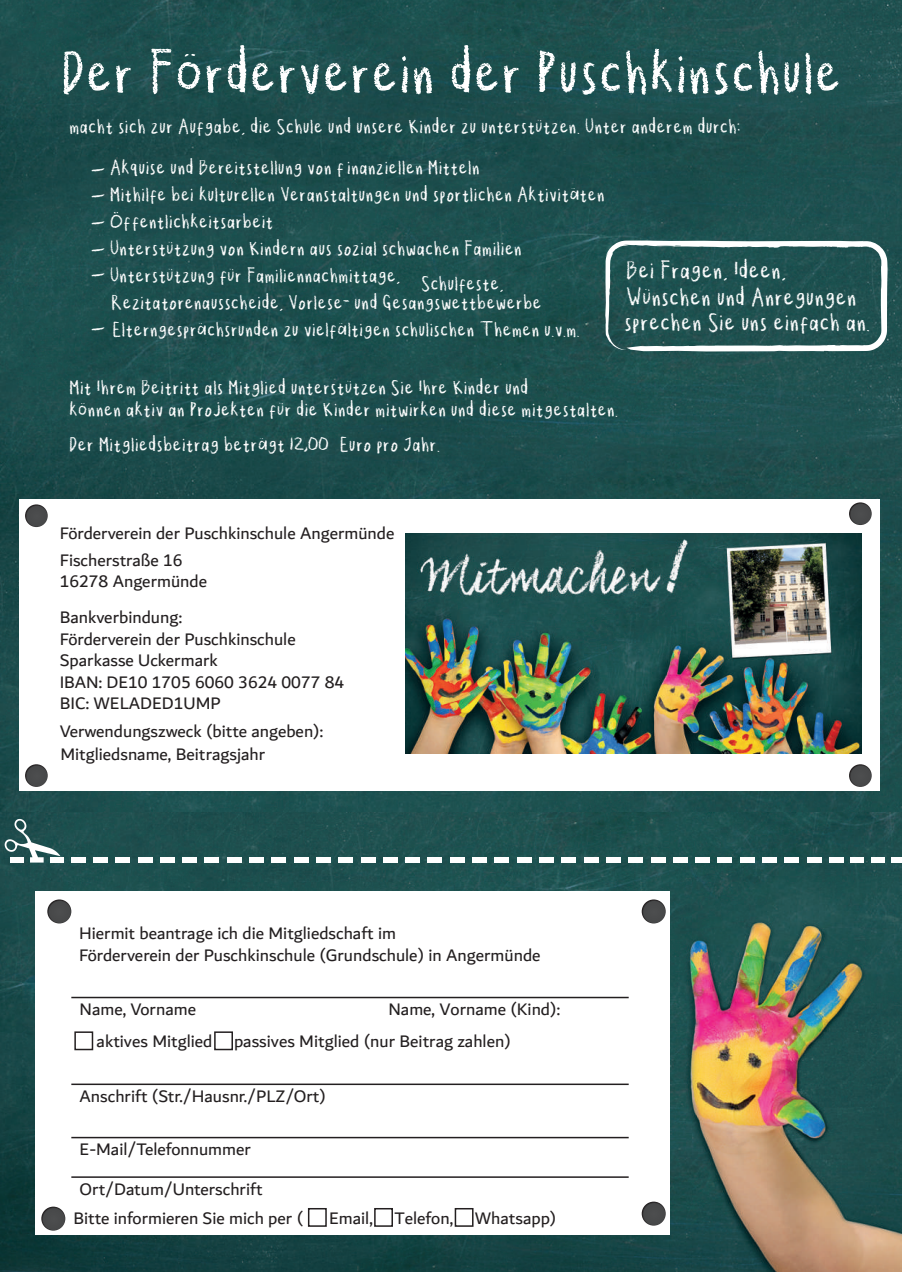
<style>
.page{position:relative;width:902px;height:1272px;background:#fff}
.page>*{position:absolute;margin:0;border:0;box-sizing:border-box;transform-origin:0 0}
.t1{font:55.8px "Chalkiez";color:#fff}
.t2{font:22.8px/27.5px "Chalkiez";color:#fff}
.t3{font:18.75px/26.8px "Chalkiez";color:#fff}
.t4{font:18px/21.6px "Dubai";color:#231f20}
.t5{font:18px "DJBCHALKITUP";letter-spacing:1.23em;color:#fff}
.s1{font-family:"DJBCHALKITUP"}
</style>
<div class="page">
<img style="left:0;top:375px;width:901px;height:896px">
<div style="left:35px;top:891px;width:635px;height:344px;background:#fff"></div>
<svg style="left:47px;top:899px;width:24px;height:24px"></svg>
<svg style="left:641px;top:899px;width:24px;height:24px"></svg>
<svg style="left:641px;top:1201px;width:24px;height:24px"></svg>
<svg style="left:41px;top:1206px;width:24px;height:24px"></svg>
<hr style="left:71px;top:996px;width:557px;height:2px;background:#231f20">
<hr style="left:71px;top:1083px;width:557px;height:2px;background:#231f20">
<hr style="left:71px;top:1136px;width:557px;height:2px;background:#231f20">
<hr style="left:71px;top:1176px;width:557px;height:1px;background:#231f20">
<div style="left:71px;top:857px;width:15px;height:5px;background:#fff"></div>
<div style="left:93px;top:857px;width:15px;height:5px;background:#fff"></div>
<div style="left:115px;top:857px;width:15px;height:5px;background:#fff"></div>
<div style="left:137px;top:857px;width:15px;height:5px;background:#fff"></div>
<div style="left:160px;top:857px;width:15px;height:5px;background:#fff"></div>
<div style="left:182px;top:857px;width:15px;height:5px;background:#fff"></div>
<div style="left:204px;top:857px;width:15px;height:5px;background:#fff"></div>
<div style="left:227px;top:857px;width:15px;height:5px;background:#fff"></div>
<div style="left:249px;top:857px;width:15px;height:5px;background:#fff"></div>
<div style="left:271px;top:857px;width:15px;height:5px;background:#fff"></div>
<div style="left:293px;top:857px;width:15px;height:5px;background:#fff"></div>
<div style="left:316px;top:857px;width:15px;height:5px;background:#fff"></div>
<div style="left:338px;top:857px;width:15px;height:5px;background:#fff"></div>
<div style="left:360px;top:857px;width:15px;height:5px;background:#fff"></div>
<div style="left:383px;top:857px;width:15px;height:5px;background:#fff"></div>
<div style="left:405px;top:857px;width:15px;height:5px;background:#fff"></div>
<div style="left:427px;top:857px;width:15px;height:5px;background:#fff"></div>
<div style="left:450px;top:857px;width:14px;height:5px;background:#fff"></div>
<div style="left:472px;top:857px;width:15px;height:5px;background:#fff"></div>
<div style="left:494px;top:857px;width:15px;height:5px;background:#fff"></div>
<div style="left:516px;top:857px;width:15px;height:5px;background:#fff"></div>
<div style="left:539px;top:857px;width:15px;height:5px;background:#fff"></div>
<div style="left:561px;top:857px;width:15px;height:5px;background:#fff"></div>
<div style="left:583px;top:857px;width:15px;height:5px;background:#fff"></div>
<div style="left:606px;top:857px;width:15px;height:5px;background:#fff"></div>
<div style="left:628px;top:857px;width:15px;height:5px;background:#fff"></div>
<div style="left:650px;top:857px;width:15px;height:5px;background:#fff"></div>
<div style="left:672px;top:857px;width:15px;height:5px;background:#fff"></div>
<div style="left:695px;top:857px;width:15px;height:5px;background:#fff"></div>
<div style="left:717px;top:857px;width:15px;height:5px;background:#fff"></div>
<div style="left:739px;top:857px;width:15px;height:5px;background:#fff"></div>
<div style="left:762px;top:857px;width:15px;height:5px;background:#fff"></div>
<div style="left:784px;top:857px;width:15px;height:5px;background:#fff"></div>
<div style="left:806px;top:857px;width:15px;height:5px;background:#fff"></div>
<div style="left:828px;top:857px;width:15px;height:5px;background:#fff"></div>
<div style="left:50px;top:857px;width:14px;height:5px;background:#fff"></div>
<svg style="left:5px;top:818px;width:55px;height:44px"></svg>
<div style="left:850px;top:857px;width:13px;height:5px;background:#fff"></div>
<div style="left:870px;top:857px;width:14px;height:5px;background:#fff"></div>
<div style="left:890px;top:857px;width:11px;height:5px;background:#fff"></div>
<img style="left:1px;top:0;width:900px;height:811px">
<div style="left:19px;top:498px;width:860px;height:292px;background:#fff"></div>
<svg style="left:25px;top:504px;width:23px;height:23px"></svg>
<svg style="left:849px;top:502px;width:22px;height:23px"></svg>
<svg style="left:849px;top:764px;width:22px;height:23px"></svg>
<svg style="left:25px;top:764px;width:23px;height:23px"></svg>
<img style="left:405px;top:533px;width:456px;height:220px">
<div style="left:74px;top:1031px;width:19px;height:19px;border:2px solid #231f20"></div>
<div style="left:214px;top:1031px;width:19px;height:19px;border:2px solid #231f20"></div>
<div style="left:308px;top:1207px;width:19px;height:19px;border:2px solid #231f20"></div>
<div style="left:374px;top:1207px;width:19px;height:19px;border:2px solid #231f20"></div>
<div style="left:454px;top:1207px;width:19px;height:19px;border:2px solid #231f20"></div>
<svg style="left:605px;top:240px;width:282px;height:111px;background:#3a6665"></svg>
<h1 class="t1" style="left:61px;top:45px;width:782px">Der Förderverein der Puschkinschule</h1>
<p class="t3" style="left:69px;top:113px;width:673px">macht sich zur Aufgabe, die Schule und unsere Kinder zu unterstützen. Unter anderem durch:</p>
<p class="t3" style="left:110px;top:154px;width:496px">Akquise und Bereitstellung von f inanziellen Mitteln<br>Mithilfe bei kulturellen Veranstaltungen und sportlichen Aktivitäten Öffentlichkeitsarbeit<br>Unterstützung von Kindern aus sozial schwachen Familien Unterstützung für Familiennachmittage, Schulfeste, Rezitatorenausscheide, Vorlese<span class="s1">-</span> und Gesangswettbewerbe Elterngesprächsrunden zu vielfältigen schulischen Themen u.v.m.</p>
<p class="t3" style="left:69px;top:375px;width:550px;line-height:22.6px">Mit Ihrem Beitritt als Mitglied unterstützen Sie Ihre Kinder und<br>können aktiv an Projekten für die Kinder mitwirken und diese mitgestalten.</p>
<p class="t3" style="left:69px;top:431px;width:372px">Der Mitgliedsbeitrag beträgt <span class="s1">12,00</span> Euro pro Jahr.</p>
<p class="t5" style="left:109px;top:168px;width:112px;rotate:90deg">lllll</p>
<p class="t2" style="left:626px;top:256px;width:232px">Bei Fragen, Ideen,<br>Wünschen und Anregungen</p>
<p class="t2" style="left:624px;top:308px;width:248px">sprechen Sie uns einfach an.</p>
<p class="t5" style="left:109px;top:327px;width:6px;rotate:90deg">l</p>
<p class="t4" style="left:60px;top:520px;width:336px;line-height:26.1px">Förderverein der Puschkinschule Angermünde<br>Fischerstraße 16</p>
<p class="t4" style="left:60px;top:563px;width:149px;line-height:35.8px">16278 Angermünde<br>Bankverbindung:</p>
<p class="t4" style="left:60px;top:627px;width:286px">Förderverein der Puschkinschule<br>Sparkasse Uckermark<br>IBAN: DE10 1705 6060 3624 0077 84<br>BIC: WELADED1UMP</p>
<p class="t4" style="left:60px;top:718px;width:265px;line-height:23.2px">Verwendungszweck (bitte angeben):<br>Mitgliedsname, Beitragsjahr</p>
<p class="t4" style="left:94px;top:679px;width:162px">BIC: WELADED1UMP</p>
<p class="t4" style="left:94px;top:730px;width:206px">Mitgliedsname, Beitragsjahr</p>
<p class="t4" style="left:79px;top:922px;width:463px">Hiermit beantrage ich die Mitgliedschaft im<br>Förderverein der Puschkinschule (Grundschule) in Angermünde</p>
<p class="t4" style="left:80px;top:997px;width:118px">Name, Vorname</p>
<p class="t4" style="left:388px;top:997px;width:173px">Name, Vorname (Kind):</p>
<p class="t4" style="left:97px;top:1030px;width:415px">aktives Mitglied passives Mitglied (nur Beitrag zahlen)</p>
<p class="t4" style="left:80px;top:1084px;width:248px">Anschrift (Str./Hausnr./PLZ/Ort)</p>
<p class="t4" style="left:80px;top:1129px;width:184px;line-height:39.5px">E-Mail/Telefonnummer<br>Ort/Datum/Unterschrift</p>
<p class="t4" style="left:73px;top:1206px;width:231px">Bitte informieren Sie mich per (</p>
<p class="t4" style="left:329px;top:1206px;width:229px">Email, Telefon, Whatsapp)</p>
</div>
